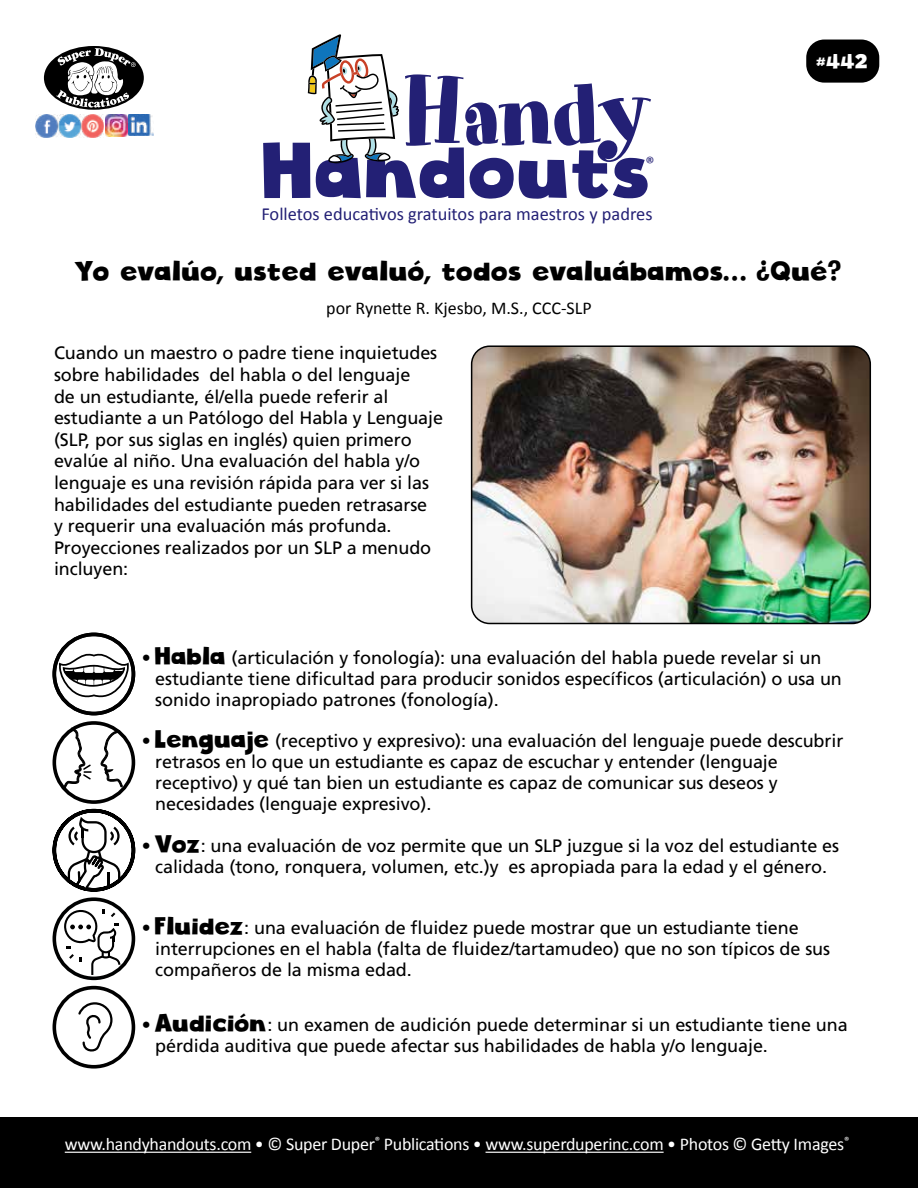
<style>
.page{position:relative;width:918px;height:1188px;background:#fff}
.page>*{position:absolute;margin:0;border:0;box-sizing:border-box;transform-origin:0 0}
.t1{font:93.75px "Art Department JNL";letter-spacing:-.03em;color:#232075}
.t2{font:76.8px "Cloudy Witha Chanceof Love";color:#232075}
.t3{font:27px "Cloudy Witha Chanceof Love";color:#000}
.t4{font:19.5px "Cloudy Witha Chanceof Love";color:#fff}
.t5{font:18.45px "Calibri";color:#232075}
.t6{font:18px/21.6px "Frutiger";letter-spacing:-.005em;color:#000}
.t7{font:18px "Calibri";letter-spacing:-.015em;color:#fff}
.t8{font:18px "Calibri";color:#000}
.t9{font:18px "Calibri";color:#232075}
.s1{font-family:"Cloudy Witha Chanceof Love";font-size:24px}
</style>
<div class="page">
<div style="left:806px;top:40px;width:73px;height:43px;background:#000;border-radius:18px"></div>
<div style="left:0;top:1118px;width:918px;height:70px;background:#000"></div>
<div style="left:44px;top:46px;width:100px;height:64px;background:#000;border-radius:50%"></div>
<svg style="left:56px;top:48px;width:80px;height:60px"></svg>
<img style="left:36px;top:115px;width:68px;height:22px">
<img style="left:106px;top:115px;width:21px;height:21px">
<hr style="left:65px;top:1152px;width:186px;height:1px;background:#fff">
<hr style="left:486px;top:1152px;width:178px;height:1px;background:#fff">
<img style="left:129px;top:115px;width:24px;height:21px">
<svg style="left:308px;top:34px;width:91px;height:129px"></svg>
<img style="left:472px;top:348px;width:398px;height:275px">
<div style="left:471px;top:345px;width:400px;height:279px;border:2px solid #000;border-radius:18px"></div>
<svg style="left:54px;top:634px;width:79px;height:80px"></svg>
<svg style="left:58px;top:650px;width:72px;height:51px"></svg>
<div style="left:53px;top:633px;width:82px;height:82px;border:4px solid #000;border-radius:50%"></div>
<div style="left:53px;top:721px;width:82px;height:83px;border:4px solid #000;border-radius:50%"></div>
<svg style="left:100px;top:730px;width:23px;height:60px"></svg>
<svg style="left:63px;top:727px;width:29px;height:63px"></svg>
<svg style="left:52px;top:808px;width:84px;height:84px"></svg>
<svg style="left:64px;top:908px;width:56px;height:67px"></svg>
<div style="left:53px;top:897px;width:82px;height:83px;border:4px solid #000101;border-radius:50%"></div>
<svg style="left:78px;top:1002px;width:35px;height:50px"></svg>
<div style="left:53px;top:986px;width:82px;height:83px;border:4px solid #000;border-radius:50%"></div>
<h1 class="t1" style="left:402px;top:57px;width:252px">Handy</h1>
<h2 class="t2" style="left:264px;top:123px;width:391px">Handouts</h2>
<p class="t9" style="left:646px;top:150px;width:11px">®</p>
<p class="t5" style="left:261px;top:201px;width:393px">Folletos educativos gratuitos para maestros y padres</p>
<p class="t4" style="left:817px;top:49px;width:52px">#442</p>
<h3 class="t3" style="left:76px;top:254px;width:768px">Yo evalúo, usted evaluó, todos evaluábamos… ¿Qué?</h3>
<p class="t8" style="left:326px;top:295px;width:267px">por Rynette R. Kjesbo, M.S., CCC-SLP</p>
<p class="t6" style="left:54px;top:342px;width:391px">Cuando un maestro o padre tiene inquietudes sobre habilidades del habla o del lenguaje<br>de un estudiante, él/ella puede referir al estudiante a un Patólogo del Habla y Lenguaje (SLP, por sus siglas en inglés) quien primero evalúe al niño. Una evaluación del habla y/o lenguaje es una revisión rápida para ver si las habilidades del estudiante pueden retrasarse<br>y requerir una evaluación más profunda.<br>Proyecciones realizados por un SLP a menudo incluyen:</p>
<p class="t6" style="left:155px;top:647px;width:688px;line-height:21px;text-indent:-13px">• <span class="s1">Habla</span> (articulación y fonología): una evaluación del habla puede revelar si un estudiante tiene dificultad para producir sonidos específicos (articulación) o usa un sonido inapropiado patrones (fonología).</p>
<p class="t6" style="left:155px;top:730px;width:690px;line-height:21px;text-indent:-13px">• <span class="s1">Lenguaje</span> (receptivo y expresivo): una evaluación del lenguaje puede descubrir retrasos en lo que un estudiante es capaz de escuchar y entender (lenguaje receptivo) y qué tan bien un estudiante es capaz de comunicar sus deseos y necesidades (lenguaje expresivo).</p>
<p class="t6" style="left:142px;top:835px;width:699px;line-height:21px;text-align:center">• <span class="s1">Voz</span>: una evaluación de voz permite que un SLP juzgue si la voz del estudiante es calidada (tono, ronquera, volumen, etc.)y es apropiada para la edad y el género.</p>
<p class="t6" style="left:155px;top:917px;width:676px;line-height:21px;text-indent:-13px">• <span class="s1">Fluidez</span>: una evaluación de fluidez puede mostrar que un estudiante tiene interrupciones en el habla (falta de fluidez/tartamudeo) que no son típicos de sus compañeros de la misma edad.</p>
<p class="t6" style="left:155px;top:1014px;width:694px;line-height:21px;text-indent:-14px">• <span class="s1">Audición</span>: un examen de audición puede determinar si un estudiante tiene una pérdida auditiva que puede afectar sus habilidades de habla y/o lenguaje.</p>
<p class="t7" style="left:65px;top:1132px;width:786px">www.handyhandouts.com • © Super Duper<sup>®</sup> Publications • www.superduperinc.com • Photos © Getty Images<sup>®</sup></p>
</div>
